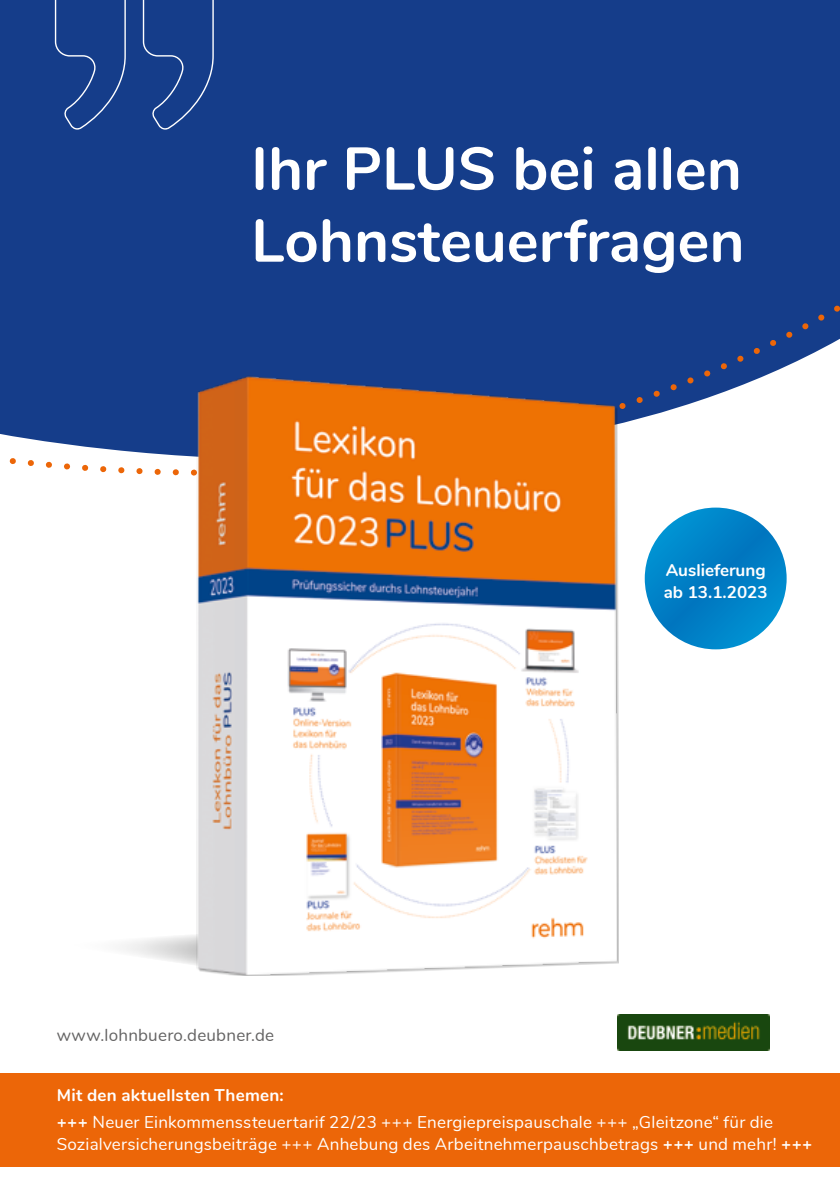
<style>
.page{position:relative;width:840px;height:1191px;background:#fff}
.page>*{position:absolute;margin:0;border:0;box-sizing:border-box;transform-origin:0 0}
.t1{font:700 60px/72px "Nunito";color:#fff}
.t2{font:17px/27px "Nunito";letter-spacing:.015em;color:#fff}
.t3{font:17px "Nunito";letter-spacing:.015em;color:#646363}
.t4{font:700 17px/22px "Nunito";color:#fff}
.s1{font-weight:700}
</style>
<div class="page">
<div style="left:0;top:0;width:839px;height:180px;background:#153d8a"></div>
<svg style="left:55px;top:0;width:71px;height:130px;background:#20468f"></svg>
<svg style="left:143px;top:0;width:71px;height:130px;background:#20468f"></svg>
<svg style="left:0;top:180px;width:839px;height:381px"></svg>
<svg style="left:644px;top:507px;width:142px;height:142px;background:#0283c8"></svg>
<img style="left:617px;top:1014px;width:151px;height:36px">
<div style="left:0;top:1073px;width:839px;height:93px;background:#ec6608"></div>
<svg style="left:122px;top:935px;width:72px;height:30px"></svg>
<img style="left:194px;top:373px;width:427px;height:603px">
<h1 class="t1" style="left:251px;top:129px;width:494px">Ihr PLUS bei allen<br>Lohnsteuerfragen</h1>
<p class="t3" style="left:57px;top:1022px;width:219px">www.lohnbuero.deubner.de</p>
<p class="t4" style="left:663px;top:558px;width:105px">Auslieferung ab 13.1.2023</p>
<p class="t2" style="left:57px;top:1080px;width:717px"><span class="s1">Mit den aktuellsten Themen:<br>+++</span> Neuer Einkommenssteuertarif 22/23 +++ Energiepreispauschale +++ „Gleitzone“ für die</p>
<p class="t2" style="left:57px;top:1129px;width:756px">Sozialversicherungsbeiträge +++ Anhebung des Arbeitnehmerpauschbetrags <span class="s1">+++</span> und mehr! <span class="s1">+++</span></p>
</div>
